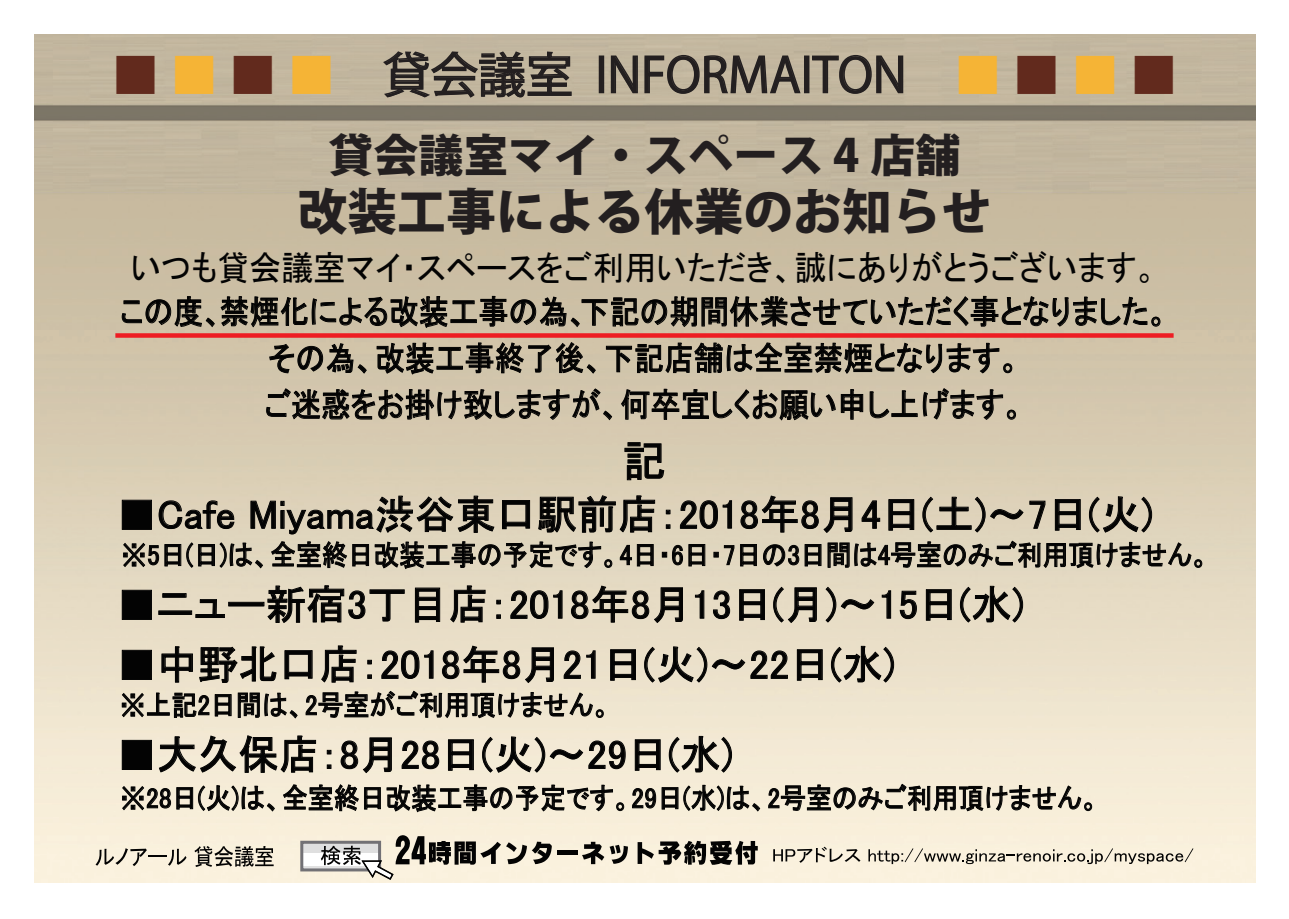
<style>
.page{position:relative;width:1289px;height:919px;background:#fff}
.page>*{position:absolute;margin:0;border:0;box-sizing:border-box;transform-origin:0 0}
.t1{font:800 49.5px "Koz Go Pr 6 N";color:#231f20}
.t2{font:47.55px "Koz Go Pro";color:#231f20}
.t3{font:800 45px "Koz Go Pr 6 N";color:#231f20}
.t4{font:43.5px "MS P Gothic";color:#030303}
.t5{font:40.5px "MS P Gothic";color:#030303}
.t6{font:34.5px "MS P Gothic";color:#030303;scale:.93 1}
.t7{font:33px/46.5px "MS P Gothic";color:#030303;text-align:center;scale:.91 1}
.t8{font:28.5px "MS P Gothic";color:#030303;scale:.91 1}
.s1{color:#622a1d}
.s2{color:#f5b436}
</style>
<div class="page">
<img style="left:35px;top:34px;width:1220px;height:848px">
<div style="left:557px;top:850px;width:21px;height:5px;background:#030303"></div>
<svg style="left:582px;top:841px;width:46px;height:23px"></svg>
<svg style="left:637px;top:840px;width:120px;height:24px;background:#79756b"></svg>
<svg style="left:773px;top:846px;width:87px;height:16px"></svg>
<svg style="left:868px;top:848px;width:325px;height:16px;background:#cac3b3"></svg>
<svg style="left:95px;top:848px;width:91px;height:18px;background:#cac3b3"></svg>
<svg style="left:195px;top:846px;width:79px;height:21px;background:#989387"></svg>
<div style="left:301px;top:842px;width:78px;height:16px;background:#dfdfdf"></div>
<div style="left:301px;top:853px;width:78px;height:17px;background:#fff"></div>
<hr style="left:301px;top:866px;width:78px;height:4px;background:#e1e1e1">
<div style="left:300px;top:840px;width:81px;height:31px;border:3px solid #727175"></div>
<svg style="left:321px;top:835px;width:231px;height:45px;background:#bcb6aa"></svg>
<svg style="left:122px;top:296px;width:93px;height:31px;background:#a49a85"></svg>
<svg style="left:221px;top:296px;width:566px;height:31px;background:#9a907d"></svg>
<svg style="left:790px;top:296px;width:370px;height:30px;background:#a79d87"></svg>
<svg style="left:269px;top:343px;width:98px;height:30px;background:#a79d88"></svg>
<svg style="left:377px;top:342px;width:218px;height:32px;background:#9e9480"></svg>
<svg style="left:606px;top:342px;width:406px;height:31px;background:#9d9480"></svg>
<svg style="left:266px;top:388px;width:346px;height:32px;background:#a39986"></svg>
<svg style="left:621px;top:389px;width:214px;height:31px;background:#a19885"></svg>
<svg style="left:841px;top:389px;width:22px;height:30px"></svg>
<svg style="left:869px;top:388px;width:146px;height:32px;background:#b1a792"></svg>
<svg style="left:123px;top:543px;width:36px;height:24px"></svg>
<svg style="left:165px;top:542px;width:98px;height:26px;background:#ada693"></svg>
<svg style="left:271px;top:541px;width:98px;height:27px;background:#999282"></svg>
<svg style="left:375px;top:541px;width:237px;height:27px;background:#a7a08e"></svg>
<svg style="left:620px;top:544px;width:33px;height:22px"></svg>
<svg style="left:662px;top:544px;width:43px;height:22px"></svg>
<svg style="left:713px;top:552px;width:5px;height:5px"></svg>
<svg style="left:724px;top:545px;width:10px;height:20px"></svg>
<svg style="left:740px;top:544px;width:16px;height:22px"></svg>
<svg style="left:763px;top:544px;width:58px;height:22px"></svg>
<svg style="left:827px;top:540px;width:375px;height:28px;background:#a9a290"></svg>
<svg style="left:122px;top:692px;width:87px;height:25px;background:#aca696"></svg>
<svg style="left:215px;top:694px;width:16px;height:22px"></svg>
<svg style="left:238px;top:692px;width:59px;height:26px;background:#a9a293"></svg>
<svg style="left:306px;top:690px;width:297px;height:28px;background:#b5ad9d"></svg>
<svg style="left:122px;top:785px;width:153px;height:26px;background:#bcb5a5"></svg>
<svg style="left:283px;top:784px;width:341px;height:27px;background:#b3ac9d"></svg>
<svg style="left:632px;top:784px;width:128px;height:27px;background:#bfb7a7"></svg>
<svg style="left:768px;top:783px;width:323px;height:28px;background:#bcb5a5"></svg>
<svg style="left:381px;top:50px;width:191px;height:49px;background:#8c8374"></svg>
<div style="left:598px;top:55px;width:6px;height:38px;border:2px solid #231f20"></div>
<svg style="left:610px;top:54px;width:191px;height:41px;background:#9d9381"></svg>
<div style="left:804px;top:55px;width:5px;height:38px;border:2px solid #231f20"></div>
<svg style="left:811px;top:54px;width:93px;height:41px;background:#a09683"></svg>
<div style="left:115px;top:333px;width:1058px;height:5px;background:#ee1d23"></div>
<div style="left:122px;top:500px;width:30px;height:29px;border:1px solid #030303"></div>
<svg style="left:159px;top:500px;width:75px;height:29px;background:#b1a894"></svg>
<svg style="left:251px;top:495px;width:243px;height:39px;background:#b7ad9a"></svg>
<svg style="left:502px;top:500px;width:28px;height:29px"></svg>
<svg style="left:538px;top:495px;width:117px;height:37px;background:#a79e8c"></svg>
<svg style="left:666px;top:510px;width:4px;height:4px"></svg>
<svg style="left:666px;top:524px;width:4px;height:4px"></svg>
<svg style="left:680px;top:500px;width:52px;height:28px"></svg>
<svg style="left:740px;top:495px;width:112px;height:38px;background:#b7ad99"></svg>
<svg style="left:861px;top:500px;width:19px;height:28px"></svg>
<svg style="left:888px;top:499px;width:26px;height:31px"></svg>
<svg style="left:922px;top:497px;width:101px;height:35px;background:#c4b9a4"></svg>
<svg style="left:1029px;top:500px;width:16px;height:28px"></svg>
<svg style="left:1054px;top:499px;width:26px;height:31px"></svg>
<svg style="left:1089px;top:496px;width:62px;height:36px;background:#bcb29d"></svg>
<div style="left:122px;top:590px;width:30px;height:29px;border:1px solid #030303"></div>
<div style="left:163px;top:593px;width:23px;height:4px;border:1px solid #030303"></div>
<svg style="left:195px;top:599px;width:30px;height:19px"></svg>
<div style="left:228px;top:602px;width:36px;height:4px;border:1px solid #030303"></div>
<svg style="left:267px;top:585px;width:137px;height:38px;background:#b9b19e"></svg>
<svg style="left:415px;top:587px;width:25px;height:35px"></svg>
<svg style="left:450px;top:585px;width:35px;height:37px"></svg>
<svg style="left:496px;top:600px;width:4px;height:4px"></svg>
<svg style="left:496px;top:614px;width:4px;height:4px"></svg>
<svg style="left:510px;top:590px;width:52px;height:28px"></svg>
<svg style="left:571px;top:585px;width:112px;height:38px;background:#bdb4a1"></svg>
<svg style="left:695px;top:590px;width:9px;height:28px"></svg>
<svg style="left:713px;top:590px;width:17px;height:29px"></svg>
<svg style="left:739px;top:589px;width:25px;height:31px"></svg>
<svg style="left:773px;top:587px;width:43px;height:36px;background:#bdb4a1"></svg>
<svg style="left:825px;top:587px;width:49px;height:35px;background:#d1c7b2"></svg>
<svg style="left:881px;top:590px;width:10px;height:28px"></svg>
<svg style="left:899px;top:590px;width:17px;height:29px"></svg>
<svg style="left:926px;top:589px;width:25px;height:31px"></svg>
<svg style="left:960px;top:586px;width:62px;height:36px;background:#bfb5a2"></svg>
<div style="left:122px;top:650px;width:30px;height:29px;border:1px solid #030303"></div>
<svg style="left:162px;top:646px;width:31px;height:36px"></svg>
<svg style="left:199px;top:646px;width:77px;height:36px;background:#b5ad9c"></svg>
<svg style="left:285px;top:650px;width:27px;height:29px"></svg>
<svg style="left:321px;top:645px;width:35px;height:37px"></svg>
<svg style="left:367px;top:660px;width:4px;height:4px"></svg>
<svg style="left:367px;top:674px;width:4px;height:4px"></svg>
<svg style="left:381px;top:650px;width:52px;height:28px"></svg>
<svg style="left:442px;top:645px;width:112px;height:38px;background:#c0b8a6"></svg>
<svg style="left:564px;top:650px;width:16px;height:28px"></svg>
<svg style="left:586px;top:650px;width:9px;height:28px"></svg>
<svg style="left:610px;top:649px;width:26px;height:31px"></svg>
<svg style="left:644px;top:646px;width:143px;height:36px;background:#ccc3b0"></svg>
<svg style="left:797px;top:649px;width:25px;height:31px"></svg>
<svg style="left:831px;top:646px;width:63px;height:36px;background:#c2b9a7"></svg>
<div style="left:122px;top:740px;width:30px;height:29px;border:1px solid #030303"></div>
<svg style="left:159px;top:735px;width:157px;height:37px;background:#c8c0af"></svg>
<svg style="left:327px;top:750px;width:4px;height:4px"></svg>
<svg style="left:327px;top:764px;width:4px;height:4px"></svg>
<svg style="left:341px;top:737px;width:51px;height:36px;background:#c3bbaa"></svg>
<svg style="left:402px;top:740px;width:37px;height:29px"></svg>
<svg style="left:448px;top:739px;width:26px;height:31px"></svg>
<svg style="left:482px;top:736px;width:143px;height:36px;background:#d3cbb9"></svg>
<svg style="left:635px;top:739px;width:25px;height:31px"></svg>
<svg style="left:669px;top:736px;width:63px;height:36px;background:#c9c1b0"></svg>
<svg style="left:624px;top:442px;width:40px;height:38px;background:#a19885"></svg>
<p class="t2" style="left:112px;top:44px;width:1067px"><span class="s1">■</span> <span class="s2">■</span> <span class="s1">■</span> <span class="s2">■</span> 貸会議室 INFORMAITON <span class="s2">■</span> <span class="s1">■</span> <span class="s2">■</span> <span class="s1">■</span></p>
<p class="t3" style="left:328px;top:130px;width:633px">貸会議室マイ・スペース 4 店舗</p>
<p class="t1" style="left:298px;top:184px;width:695px">改装工事による休業のお知らせ</p>
<p class="t6" style="left:131px;top:250px;width:1106px">いつも貸会議室マイ・スペースをご利用いただき、誠にありがとうございます。</p>
<p class="t7" style="left:120px;top:288px;width:1154px">この度、禁煙化による改装工事の為、下記の期間休業させていただく事となりました。その為、改装工事終了後、下記店舗は全室禁煙となります。<br>ご迷惑をお掛け致しますが、何卒宜しくお願い申し上げます。</p>
<p class="t4" style="left:622px;top:439px;width:45px">記</p>
<p class="t5" style="left:116px;top:494px;width:1038px">■Cafe Miyama渋谷東口駅前店：2018年8月4日(土)～7日(火)</p>
<p class="t8" style="left:121px;top:540px;width:1197px">※5日(日)は、全室終日改装工事の予定です。4日・6日・7日の3日間は4号室のみご利用頂けません。</p>
<p class="t5" style="left:116px;top:584px;width:909px">■ニュー新宿3丁目店：2018年8月13日(月)～15日(水)</p>
<p class="t5" style="left:116px;top:644px;width:780px">■中野北口店：2018年8月21日(火)～22日(水)</p>
<p class="t8" style="left:120px;top:690px;width:541px">※上記2日間は、2号室がご利用頂けません。</p>
<p class="t5" style="left:116px;top:734px;width:618px">■大久保店：8月28日(火)～29日(水)</p>
<p class="t8" style="left:120px;top:783px;width:1077px">※28日(火)は、全室終日改装工事の予定です。29日(水)は、2号室のみご利用頂けません。</p>
</div>
